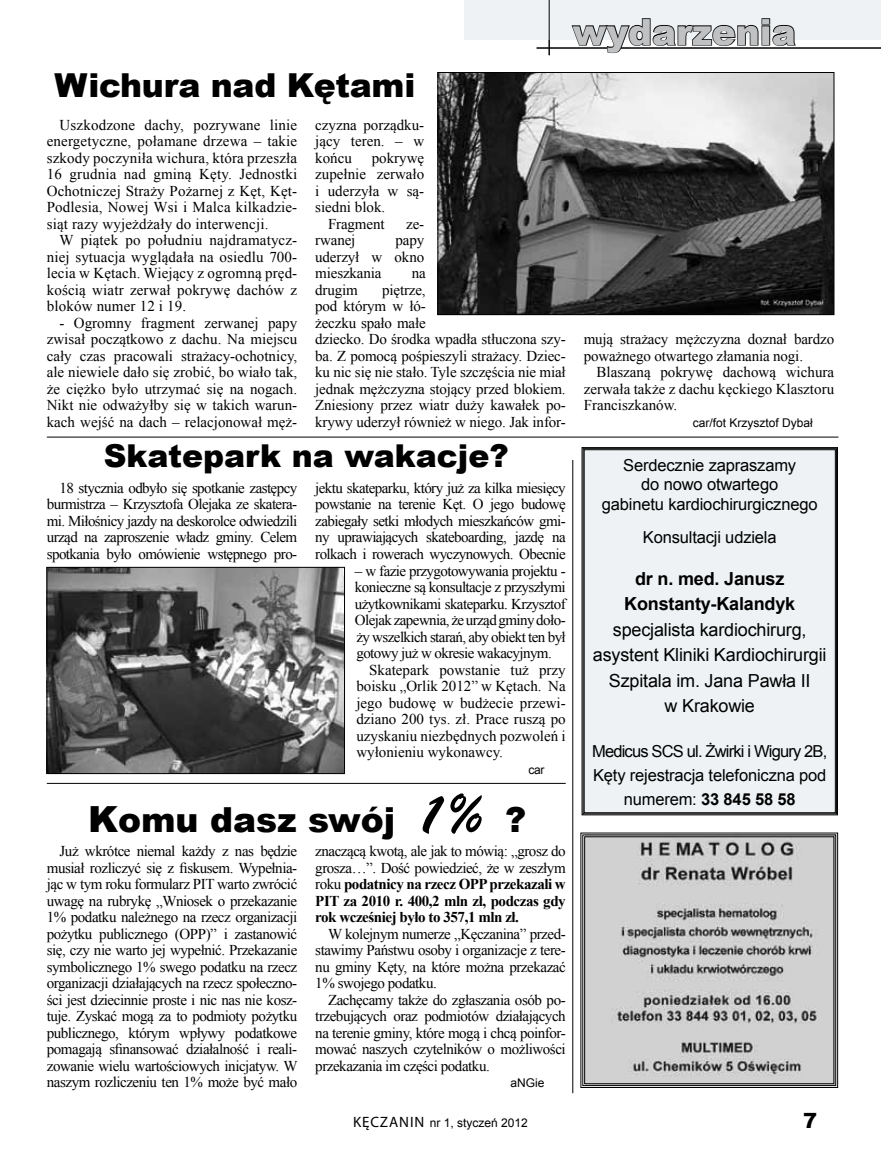
<style>
.page{position:relative;width:881px;height:1157px;background:#fff}
.page>*{position:absolute;margin:0;border:0;box-sizing:border-box;transform-origin:0 0}
.t1{font:900 36px "Arial";color:#c0c1c2}
.t2{font:900 34.5px "Arial";color:#000}
.t3{font:900 33px "Arial";letter-spacing:-.01em;color:#000}
.t4{font:900 31.5px "Arial";color:#000}
.t5{font:900 21px "Arial";color:#000}
.t6{font:18px/25.5px "Arial";letter-spacing:-.01em;color:#000;text-align:center}
.t7{font:700 18px/25.5px "Arial";letter-spacing:-.01em;color:#000;text-align:center}
.t8{font:16.5px/19.5px "Arial";letter-spacing:-.01em;color:#000;text-align:center}
.t9{font:15px/16.5px "Times New Roman";letter-spacing:-.01em;color:#000;text-align:justify}
.t10{font:15px "Times New Roman";letter-spacing:-.04em;color:#000}
.t11{font:700 15px/16.5px "Times New Roman";letter-spacing:-.03em;color:#000;text-align:justify}
.t12{font:12px "Arial";color:#000}
.s1{font-size:36px}
.s2{font-family:"Brush Script Std";font-weight:400;font-size:55.5px}
.s3{font-weight:400}
.s4{font-weight:700}
.s5{font-family:"Myriad Pro";font-size:15px}
</style>
<div class="page">
<svg style="left:580px;top:832px;width:258px;height:256px;background:#b9b9b9"></svg>
<div style="left:584px;top:836px;width:249px;height:248px;border:1px solid #000"></div>
<div style="left:581px;top:447px;width:257px;height:368px;background:#eef2f4"></div>
<div style="left:583px;top:449px;width:252px;height:364px;border:1px solid #000"></div>
<hr style="left:572px;top:460px;width:1px;height:633px;background:#000">
<img style="left:439px;top:74px;width:392px;height:239px">
<div style="left:437px;top:72px;width:396px;height:243px;border:1px solid #000"></div>
<hr style="left:47px;top:437px;width:791px;height:1px;background:#000">
<img style="left:49px;top:569px;width:293px;height:202px">
<div style="left:47px;top:567px;width:297px;height:206px;border:1px solid #000"></div>
<hr style="left:47px;top:783px;width:518px;height:1px;background:#000">
<div style="left:464px;top:0;width:416px;height:39px;background:#eef2f4"></div>
<hr style="left:548px;top:0;width:1px;height:55px;background:#000">
<hr style="left:536px;top:48px;width:344px;height:1px;background:#000">
<svg style="left:570px;top:18px;width:226px;height:36px"></svg>
<h3 class="t3" style="left:55px;top:61px;width:362px">Wichura nad Kętami</h3>
<h1 class="t1" style="left:572px;top:6px;width:225px">wydarzenia</h1>
<p class="t9" style="left:47px;top:116px;width:252px;text-indent:13px">Uszkodzone dachy, pozrywane linie energetyczne, połamane drzewa – takie szkody poczyniła wichura, która przeszła 16 grudnia nad gminą Kęty. Jednostki Ochotniczej Straży Pożarnej z Kęt, Kęt-Podlesia, Nowej Wsi i Malca kilkadzie&shy;siąt razy wyjeżdżały do interwencji.</p>
<p class="t9" style="left:47px;top:232px;width:252px;text-indent:13px">W piątek po południu najdramatycz&shy;niej sytuacja wyglądała na osiedlu 700- lecia w Kętach. Wiejący z ogromną pręd&shy;kością wiatr zerwał pokrywę dachów z bloków numer 12 i 19.</p>
<p class="t9" style="left:47px;top:314px;width:252px;text-indent:13px">- Ogromny fragment zerwanej papy zwisał początkowo z dachu. Na miejscu cały czas pracowali strażacy-ochotnicy, ale niewiele dało się zrobić, bo wiało tak, że ciężko było utrzymać się na nogach.<br>Nikt nie odważyłby się w takich warun&shy;kach wejść na dach – relacjonował męż-</p>
<p class="t9" style="left:315px;top:116px;width:110px">czyzna porządku&shy;jący teren. – w końcu</p>
<p class="t9" style="left:371px;top:149px;width:54px">pokrywę</p>
<p class="t9" style="left:315px;top:166px;width:110px">zupełnie zerwało</p>
<p class="t9" style="left:315px;top:182px;width:110px">i uderzyła w są-</p>
<p class="t9" style="left:315px;top:199px;width:72px">siedni blok.</p>
<p class="t9" style="left:328px;top:215px;width:58px">Fragment</p>
<p class="t9" style="left:406px;top:215px;width:20px">ze-</p>
<p class="t9" style="left:315px;top:232px;width:42px">rwanej</p>
<p class="t9" style="left:315px;top:232px;width:110px;text-indent:80px">papy uderzył w okno mieszkania</p>
<p class="t9" style="left:411px;top:265px;width:16px">na</p>
<p class="t9" style="left:315px;top:281px;width:252px;text-align:left;text-indent:67px">piętrze,<br>pod którym w łó-<br>żeczku spało małe<br>dziecko. Do środka wpadła stłuczona szy&shy;ba. Z pomocą pośpieszyli strażacy. Dziec&shy;ku nic się nie stało. Tyle szczęścia nie miał jednak mężczyzna stojący przed blokiem.<br>Zniesiony przez wiatr duży kawałek po&shy;krywy uderzył również w niego. Jak infor-</p>
<p class="t9" style="left:315px;top:281px;width:44px">drugim</p>
<h3 class="t4" style="left:104px;top:432px;width:406px">Skatepark na wakacje?</h3>
<p class="t9" style="left:47px;top:479px;width:252px;text-indent:13px">18 stycznia odbyło się spotkanie zastępcy burmistrza – Krzysztofa Olejaka ze skatera&shy;mi. Miłośnicy jazdy na deskorolce odwiedzili urząd na zaproszenie władz gminy. Celem spotkania było omówienie wstępnego pro-</p>
<p class="t9" style="left:315px;top:479px;width:252px">jektu skateparku, który już za kilka miesięcy powstanie na terenie Kęt. O jego budowę zabiegały setki młodych mieszkańców gmi&shy;ny uprawiających skateboarding, jazdę na rolkach i rowerach wyczynowych. Obecnie</p>
<p class="t10" style="left:355px;top:560px;width:212px">– w fazie przygotowywania projektu -</p>
<p class="t10" style="left:355px;top:577px;width:212px">konieczne są konsultacje z przyszłymi</p>
<p class="t10" style="left:355px;top:593px;width:212px">użytkownikami skateparku. Krzysztof</p>
<p class="t10" style="left:355px;top:610px;width:212px">Olejak zapewnia, że urząd gminy doło-</p>
<p class="t10" style="left:356px;top:626px;width:211px">ży wszelkich starań, aby obiekt ten był</p>
<p class="t10" style="left:356px;top:643px;width:197px">gotowy już w okresie wakacyjnym.</p>
<p class="t9" style="left:369px;top:661px;width:198px">Skatepark powstanie tuż przy</p>
<p class="t9" style="left:356px;top:677px;width:211px">boisku „Orlik 2012” w Kętach. Na</p>
<p class="t9" style="left:356px;top:694px;width:211px">jego budowę w budżecie przewi-</p>
<p class="t9" style="left:356px;top:710px;width:211px">dziano 200 tys. zł. Prace ruszą po</p>
<p class="t9" style="left:356px;top:727px;width:211px">uzyskaniu niezbędnych pozwoleń i</p>
<p class="t9" style="left:356px;top:743px;width:148px">wyłonieniu wykonawcy.</p>
<p class="t12" style="left:528px;top:761px;width:17px">car</p>
<h2 class="t2" style="left:88px;top:794px;width:439px"><span class="s1">K</span>omu dasz swój <span class="s2">1%</span> ?</h2>
<p class="t9" style="left:47px;top:842px;width:252px;text-indent:13px">Już wkrótce niemal każdy z nas będzie musiał rozliczyć się z fiskusem. Wypełnia&shy;jąc w tym roku formularz PIT warto zwrócić uwagę na rubrykę „Wniosek o przekazanie 1% podatku należnego na rzecz organizacji pożytku publicznego (OPP)” i zastanowić się, czy nie warto jej wypełnić. Przekazanie symbolicznego 1% swego podatku na rzecz organizacji działających na rzecz społeczno&shy;ści jest dziecinnie proste i nic nas nie kosz&shy;tuje. Zyskać mogą za to podmioty pożytku publicznego, którym wpływy podatkowe pomagają sfinansować działalność i reali&shy;zowanie wielu wartościowych inicjatyw. W naszym rozliczeniu ten 1% może być mało</p>
<p class="t11" style="left:315px;top:842px;width:252px"><span class="s3">znaczącą kwotą, ale jak to mówią: „grosz do grosza…”. Dość powiedzieć, że w zeszłym roku</span> podatnicy na rzecz OPP przekazali w PIT za 2010 r. 400,2 mln zł, podczas gdy rok wcześniej było to 357,1 mln zł.</p>
<p class="t9" style="left:315px;top:925px;width:252px;text-indent:13px">W kolejnym numerze „Kęczanina” przed&shy;stawimy Państwu osoby i organizacje z tere&shy;nu gminy Kęty, na które można przekazać 1% swojego podatku.</p>
<p class="t9" style="left:315px;top:991px;width:252px;text-indent:13px">Zachęcamy także do zgłaszania osób po&shy;trzebujących oraz podmiotów działających na terenie gminy, które mogą i chcą poinfor&shy;mować naszych czytelników o możliwości przekazania im części podatku.</p>
<p class="t12" style="left:510px;top:1075px;width:36px">aNGie</p>
<p class="t9" style="left:583px;top:331px;width:252px">mują strażacy mężczyzna doznał bardzo poważnego otwartego złamania nogi.</p>
<p class="t9" style="left:583px;top:364px;width:252px;text-indent:13px">Blaszaną pokrywę dachową wichura zerwała także z dachu kęckiego Klasztoru Franciszkanów.</p>
<p class="t12" style="left:692px;top:415px;width:122px">car/fot Krzysztof Dybał</p>
<p class="t8" style="left:601px;top:455px;width:217px">Serdecznie zapraszamy<br>do nowo otwartego<br>gabinetu kardiochirurgicznego</p>
<p class="t8" style="left:642px;top:527px;width:135px">Konsultacji udziela</p>
<p class="t7" style="left:624px;top:566px;width:172px">dr n. med. Janusz<br>Konstanty-Kalandyk</p>
<p class="t6" style="left:592px;top:617px;width:235px">specjalista kardiochirurg, asystent Kliniki Kardiochirurgii<br>Szpitala im. Jana Pawła II<br>w Krakowie</p>
<p class="t8" style="left:592px;top:739px;width:237px;line-height:24px">Medicus SCS ul. Żwirki i Wigury 2B,<br>Kęty rejestracja telefoniczna pod numerem: <span class="s4">33 845 58 58</span></p>
<p class="t12" style="left:353px;top:1115px;width:176px"><span class="s5">KĘCZANIN</span> nr 1, styczeń 2012</p>
<h3 class="t5" style="left:802px;top:1105px;width:16px">7</h3>
</div>
